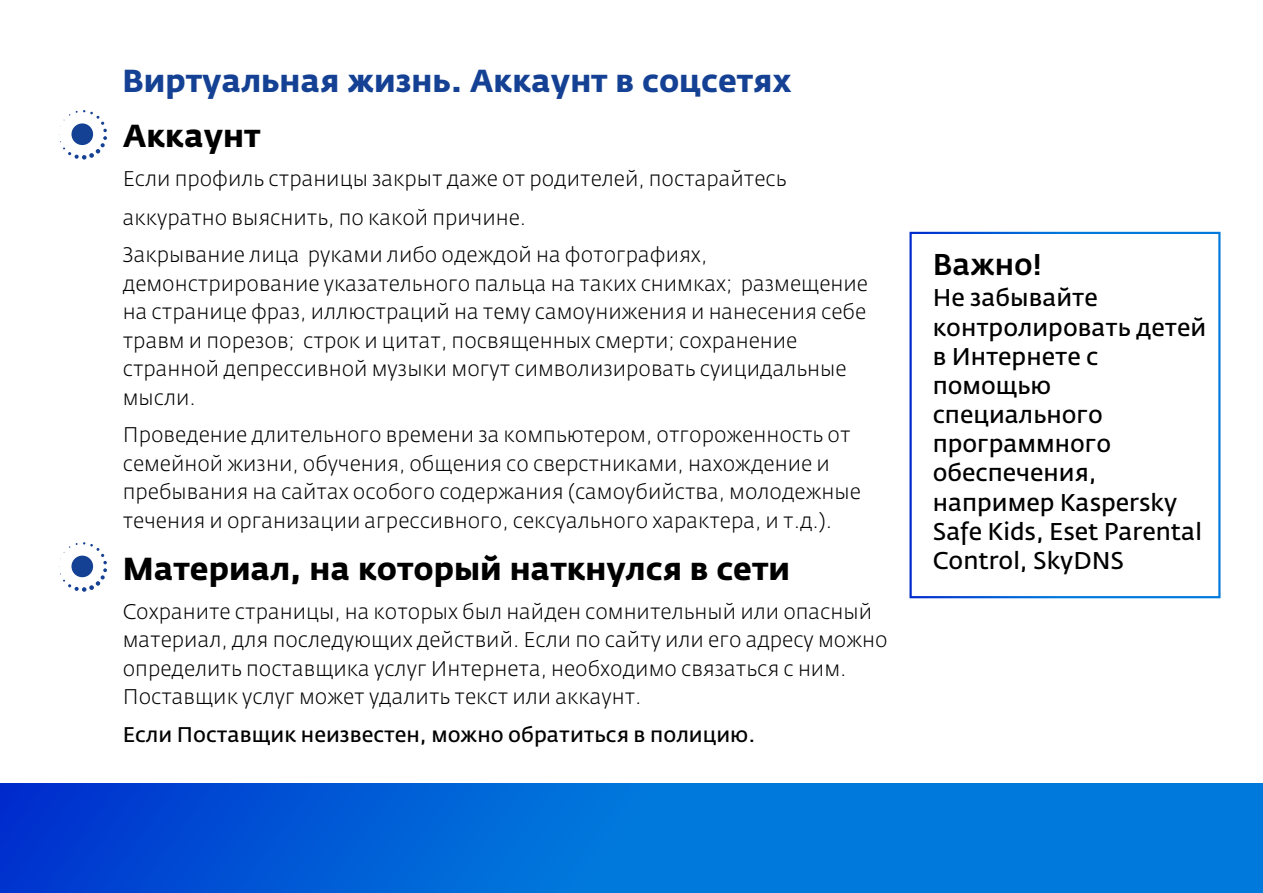
<style>
.page{position:relative;width:1263px;height:893px;background:#fff}
.page>*{position:absolute;margin:0;border:0;box-sizing:border-box;transform-origin:0 0}
.t1{font:700 31.5px "Fedra Sans Pro";color:#000}
.t2{font:700 31.5px "Fedra Sans Pro";color:#154194}
.t3{font:500 29.7px "Fedra Sans Pro";color:#000}
.t4{font:24px/29.2px "Fedra Sans Pro";color:#000}
.t5{font:300 21px/28.5px "Fedra Sans Pro";color:#000}
.t6{font:21px "Fedra Sans Pro";color:#000}
</style>
<div class="page">
<svg style="left:0;top:784px;width:1263px;height:109px;background:#0067d8"></svg>
<svg style="left:59px;top:110px;width:48px;height:50px"></svg>
<svg style="left:59px;top:542px;width:48px;height:50px"></svg>
<div style="left:909px;top:232px;width:311px;height:366px;border:2px solid #fff"></div>
<h1 class="t2" style="left:123px;top:61px;width:671px">Виртуальная жизнь. Аккаунт в соцсетях</h1>
<h1 class="t1" style="left:123px;top:116px;width:139px">Аккаунт</h1>
<p class="t5" style="left:123px;top:159px;width:665px;line-height:38.2px">Если профиль страницы закрыт даже от родителей, постарайтесь аккуратно выяснить, по какой причине.<br>Закрывание лица руками либо одеждой на фотографиях,</p>
<p class="t5" style="left:123px;top:269px;width:747px">демонстрирование указательного пальца на таких снимках; размещение на странице фраз, иллюстраций на тему самоунижения и нанесения себе травм и порезов; строк и цитат, посвященных смерти; сохранение странной депрессивной музыки могут символизировать суицидальные мысли.</p>
<p class="t5" style="left:123px;top:421px;width:739px">Проведение длительного времени за компьютером, отгороженность от семейной жизни, обучения, общения со сверстниками, нахождение и пребывания на сайтах особого содержания (самоубийства, молодежные течения и организации агрессивного, сексуального характера, и т.д.).</p>
<h1 class="t1" style="left:123px;top:549px;width:669px">Материал, на который наткнулся в сети</h1>
<p class="t5" style="left:123px;top:597px;width:766px">Сохраните страницы, на которых был найден сомнительный или опасный материал, для последующих действий. Если по сайту или его адресу можно определить поставщика услуг Интернета, необходимо связаться с ним.<br>Поставщик услуг может удалить текст или аккаунт.</p>
<p class="t6" style="left:123px;top:721px;width:634px">Если Поставщик неизвестен, можно обратиться в полицию.</p>
<h2 class="t3" style="left:933px;top:246px;width:111px">Важно!</h2>
<p class="t4" style="left:933px;top:283px;width:275px">Не забывайте контролировать детей в Интернете с помощью специального программного обеспечения, например Kaspersky<br>Safe Kids, Eset Parental<br>Control, SkyDNS</p>
</div>
